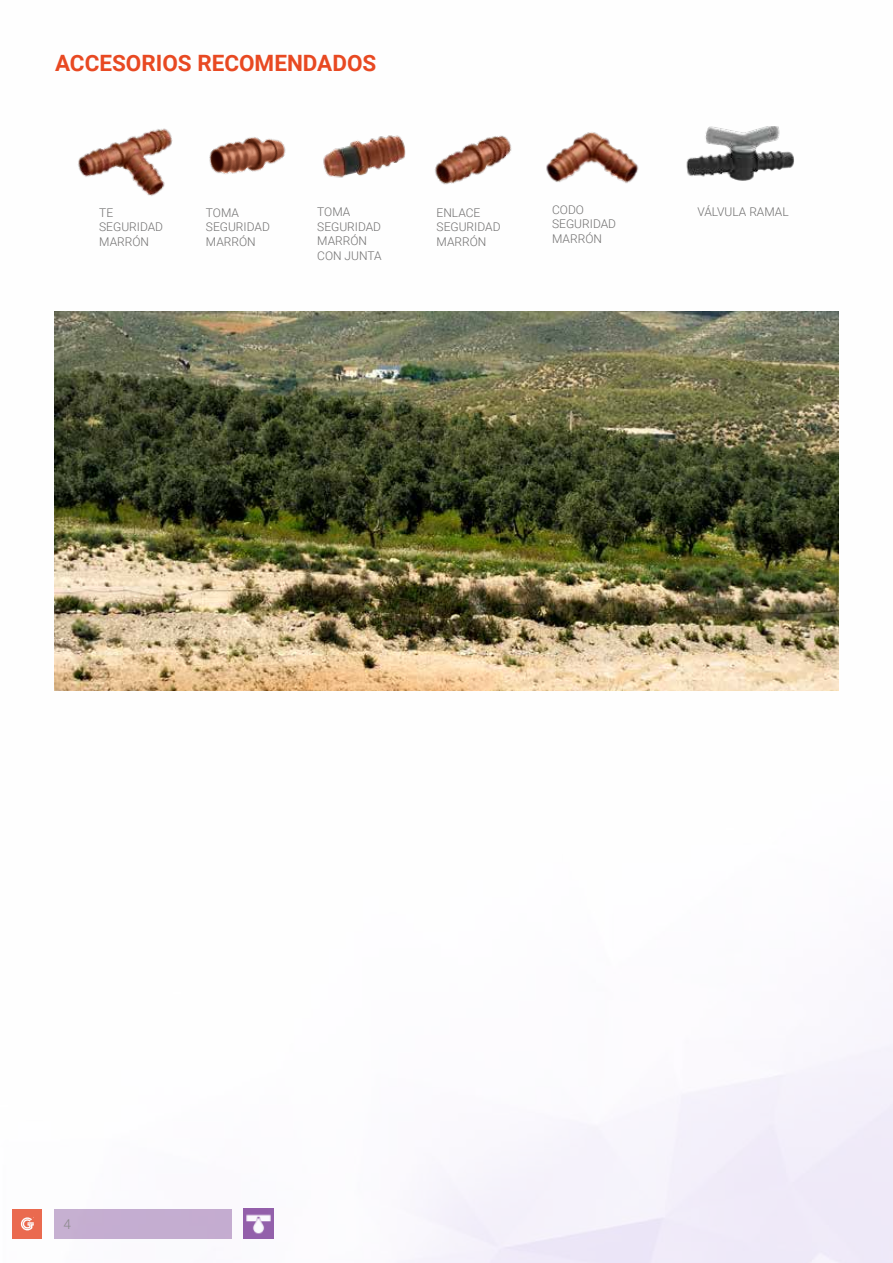
<style>
.page{position:relative;width:893px;height:1263px;background:#fff}
.page>*{position:absolute;margin:0;border:0;box-sizing:border-box;transform-origin:0 0}
.t1{font:700 22.5px "Roboto";color:#e84922}
.t2{font:300 13.5px "Roboto";color:#717070}
.t3{font:300 12px/14.4px "Roboto";color:#717070}
</style>
<div class="page">
<img style="left:12px;top:1043px;width:881px;height:220px">
<img style="left:323px;top:135px;width:83px;height:43px">
<img style="left:78px;top:128px;width:95px;height:68px">
<img style="left:686px;top:126px;width:108px;height:55px">
<img style="left:546px;top:132px;width:93px;height:52px">
<img style="left:209px;top:137px;width:77px;height:37px">
<img style="left:434px;top:135px;width:78px;height:50px">
<img style="left:54px;top:311px;width:785px;height:380px">
<h1 class="t1" style="left:55px;top:47px;width:323px">ACCESORIOS RECOMENDADOS</h1>
<p class="t3" style="left:99px;top:205px;width:65px">TE<br>SEGURIDAD<br>MARRÓN</p>
<p class="t3" style="left:206px;top:205px;width:65px">TOMA<br>SEGURIDAD<br>MARRÓN</p>
<p class="t3" style="left:317px;top:204px;width:66px">TOMA<br>SEGURIDAD<br>MARRÓN<br>CON JUNTA</p>
<p class="t3" style="left:437px;top:205px;width:65px">ENLACE<br>SEGURIDAD<br>MARRÓN</p>
<p class="t3" style="left:552px;top:202px;width:65px">CODO<br>SEGURIDAD<br>MARRÓN</p>
<p class="t3" style="left:697px;top:204px;width:93px">VÁLVULA RAMAL</p>
<p class="t2" style="left:64px;top:1215px;width:9px">4</p>
</div>
